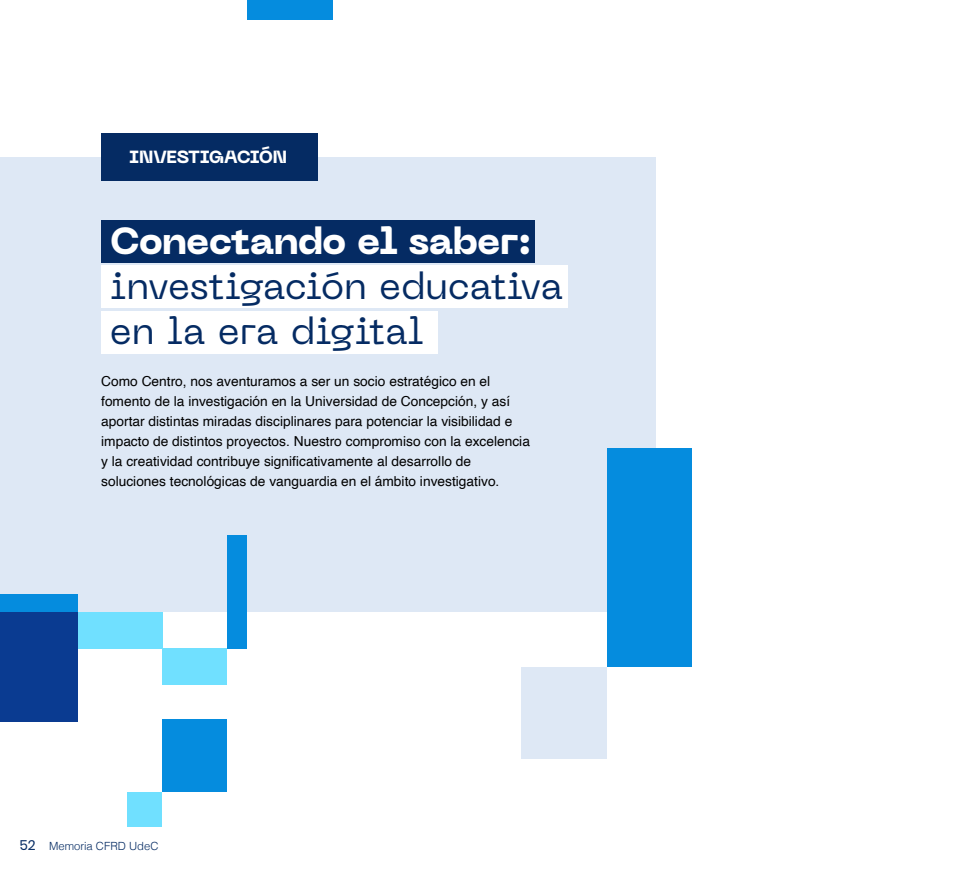
<style>
.page{position:relative;width:957px;height:869px;background:#fff}
.page>*{position:absolute;margin:0;border:0;box-sizing:border-box;transform-origin:0 0}
.t1{font:37.5px/45px "Neue Machina";letter-spacing:-.015em;color:#052b63}
.t2{font:800 17.5px "Neue Machina";letter-spacing:-.02em;color:#fff}
.t3{font:13.75px/20px "Helvetica";color:#000}
.t4{font:300 11.25px "Helvetica";color:#052b63}
.s1{font-weight:800;color:#fff}
.s2{font-family:"Poppins";font-weight:400;font-size:13.75px}
</style>
<div class="page">
<div style="left:0;top:157px;width:656px;height:454px;background:#dee8f5"></div>
<div style="left:101px;top:133px;width:217px;height:48px;background:#052b63"></div>
<div style="left:101px;top:220px;width:433px;height:42px;background:#052b63"></div>
<div style="left:101px;top:265px;width:467px;height:43px;background:#fff"></div>
<div style="left:101px;top:311px;width:337px;height:43px;background:#fff"></div>
<div style="left:247px;top:0;width:85px;height:20px;background:#058cde"></div>
<div style="left:0;top:611px;width:78px;height:110px;background:#0a3b91"></div>
<div style="left:607px;top:448px;width:84px;height:218px;background:#058cde"></div>
<div style="left:521px;top:666px;width:86px;height:91px;background:#dee8f5"></div>
<div style="left:0;top:594px;width:78px;height:17px;background:#058cde"></div>
<div style="left:78px;top:611px;width:84px;height:37px;background:#70e0ff"></div>
<div style="left:162px;top:719px;width:65px;height:72px;background:#058cde"></div>
<div style="left:227px;top:534px;width:20px;height:114px;background:#058cde"></div>
<div style="left:162px;top:648px;width:65px;height:36px;background:#70e0ff"></div>
<div style="left:128px;top:791px;width:34px;height:35px;background:#70e0ff"></div>
<p class="t2" style="left:129px;top:145px;width:159px">INVESTIGACIÓN</p>
<p class="t1" style="left:110px;top:217px;width:454px"><span class="s1">Conectando el saber: </span>investigación educativa en la era digital</p>
<p class="t3" style="left:101px;top:371px;width:430px">Como Centro, nos aventuramos a ser un socio estratégico en el fomento de la investigación en la Universidad de Concepción, y así aportar distintas miradas disciplinares para potenciar la visibilidad e impacto de distintos proyectos. Nuestro compromiso con la excelencia y la creatividad contribuye significativamente al desarrollo de soluciones tecnológicas de vanguardia en el ámbito investigativo.</p>
<p class="t4" style="left:19px;top:836px;width:140px"><span class="s2">52</span> Memoria CFRD UdeC</p>
</div>
